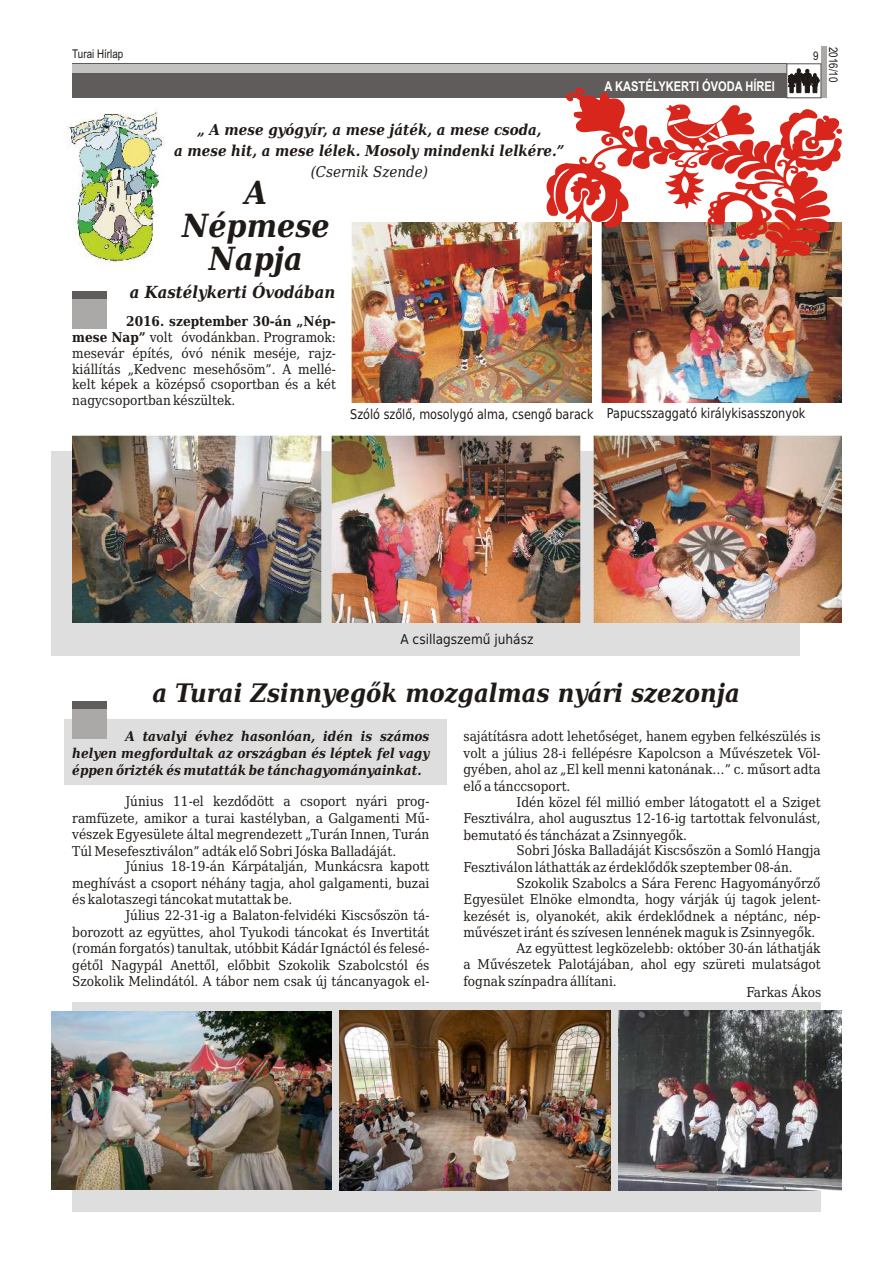
<style>
.page{position:relative;width:893px;height:1263px;background:#fff}
.page>*{position:absolute;margin:0;border:0;box-sizing:border-box;transform-origin:0 0}
.t1{font:italic 700 31.95px/33px "DejaVu Serif Condensed";color:#1f1a17;text-align:center}
.t2{font:italic 700 25.5px "DejaVu Serif Condensed";color:#1f1a17}
.t3{font:italic 700 16.65px "DejaVu Serif Condensed";color:#1f1a17}
.t4{font:italic 700 15px/20.7px "DejaVu Serif Condensed";color:#1f1a17;text-align:center}
.t5{font:italic 15px "DejaVu Serif Condensed";color:#1f1a17}
.t6{font:13.5px/15.8px "DejaVu Serif Condensed";color:#1f1a17;text-align:justify}
.t7{font:italic 700 13.5px "DejaVu Serif Condensed";color:#1f1a17}
.t8{font:13.5px "DejaVu Sans Condensed";color:#1f1a17;scale:.92 1}
.t9{font:700 13.5px "Arial Narrow";color:#fff}
.t10{font:13.5px "DejaVu Sans Condensed";color:#1f1a17}
.t11{font:12px "Arial Narrow";color:#1f1a17}
.s1{font-weight:700}
</style>
<div class="page">
<div style="left:72px;top:1002px;width:749px;height:210px;background:#dedede"></div>
<div style="left:64px;top:719px;width:382px;height:66px;background:#dedede"></div>
<img style="left:67px;top:112px;width:98px;height:155px">
<div style="left:72px;top:64px;width:715px;height:34px;background:#615c5c"></div>
<div style="left:72px;top:64px;width:715px;height:8px;background:#c2c2c2"></div>
<div style="left:821px;top:47px;width:6px;height:51px;background:#aba8a8"></div>
<div style="left:786px;top:63px;width:35px;height:35px;border:1px solid #615c5c"></div>
<div style="left:51px;top:451px;width:748px;height:205px;background:#dedede"></div>
<div style="left:72px;top:291px;width:34px;height:38px;background:#aba8a8"></div>
<div style="left:72px;top:291px;width:34px;height:8px;background:#615c5c"></div>
<img style="left:72px;top:436px;width:249px;height:186px">
<img style="left:602px;top:258px;width:240px;height:145px">
<img style="left:351px;top:223px;width:240px;height:180px">
<img style="left:593px;top:436px;width:249px;height:186px">
<img style="left:331px;top:436px;width:249px;height:186px">
<img style="left:547px;top:88px;width:295px;height:170px">
<img style="left:51px;top:1012px;width:280px;height:178px">
<img style="left:340px;top:1011px;width:270px;height:180px">
<img style="left:619px;top:1011px;width:223px;height:180px">
<div style="left:72px;top:701px;width:34px;height:38px;background:#aba8a8"></div>
<div style="left:72px;top:701px;width:34px;height:8px;background:#615c5c"></div>
<svg style="left:788px;top:68px;width:32px;height:25px"></svg>
<p class="t11" style="left:72px;top:49px;width:53px">Turai Hírlap</p>
<p class="t11" style="left:813px;top:51px;width:7px">9</p>
<p class="t11" style="left:838px;top:47px;width:37px;rotate:90deg">2016/10</p>
<p class="t9" style="left:605px;top:82px;width:172px">A KASTÉLYKERTI ÓVODA HÍREI</p>
<p class="t4" style="left:174px;top:121px;width:392px">„ A mese gyógyír, a mese játék, a mese csoda,<br>a mese hit, a mese lélek. Mosoly mindenki lelkére.”</p>
<p class="t5" style="left:311px;top:165px;width:119px">(Csernik Szende)</p>
<h1 class="t1" style="left:182px;top:179px;width:149px">A<br>Népmese<br>Napja</h1>
<p class="t3" style="left:130px;top:286px;width:207px">a Kastélykerti Óvodában</p>
<p class="t6" style="left:72px;top:315px;width:265px;text-indent:54px"><span class="s1">2016. szeptember 30-án „Nép&shy;mese Nap”</span> volt óvodánkban. Programok: mesevár építés, óvó nénik meséje, rajz&shy;kiállítás „Kedvenc mesehősöm”. A mellé&shy;kelt képek a középső csoportban és a két nagycsoportban készültek.</p>
<p class="t8" style="left:350px;top:409px;width:496px">Szóló szőlő, mosolygó alma, csengő barack Papucsszaggató királykisasszonyok</p>
<p class="t10" style="left:400px;top:634px;width:134px">A csillagszemű juhász</p>
<h2 class="t2" style="left:152px;top:682px;width:589px">a Turai Zsinnyegők mozgalmas nyári szezonja</h2>
<p class="t7" style="left:125px;top:731px;width:306px">A tavalyi évhez hasonlóan, idén is számos</p>
<p class="t6" style="left:463px;top:730px;width:359px">sajátításra adott lehetőséget, hanem egyben felkészülés is</p>
<p class="t7" style="left:72px;top:748px;width:359px">helyen megfordultak az országban és léptek fel vagy</p>
<p class="t6" style="left:463px;top:746px;width:359px">volt a július 28-i fellépésre Kapolcson a Művészetek Völ-</p>
<p class="t7" style="left:72px;top:764px;width:351px">éppen őrizték és mutatták be tánchagyományainkat.</p>
<p class="t6" style="left:463px;top:762px;width:359px;line-height:16.5px">gyében, ahol az „El kell menni katonának…” c. műsort adta elő a tánccsoport.</p>
<p class="t6" style="left:125px;top:795px;width:306px">Június 11-el kezdődött a csoport nyári prog-</p>
<p class="t6" style="left:517px;top:795px;width:306px">Idén közel fél millió ember látogatott el a Sziget</p>
<p class="t6" style="left:72px;top:811px;width:359px">ramfüzete, amikor a turai kastélyban, a Galgamenti Mű-</p>
<p class="t6" style="left:463px;top:812px;width:359px">Fesztiválra, ahol augusztus 12-16-ig tartottak felvonulást,</p>
<p class="t6" style="left:72px;top:828px;width:359px">vészek Egyesülete által megrendezett „Turán Innen, Turán</p>
<p class="t6" style="left:463px;top:828px;width:225px">bemutató és táncházat a Zsinnyegők.</p>
<p class="t6" style="left:72px;top:844px;width:325px">Túl Mesefesztiválon” adták elő Sobri Jóska Balladáját.</p>
<p class="t6" style="left:517px;top:844px;width:306px">Sobri Jóska Balladáját Kiscsőszön a Somló Hangja</p>
<p class="t6" style="left:125px;top:860px;width:306px">Június 18-19-án Kárpátalján, Munkácsra kapott</p>
<p class="t6" style="left:463px;top:860px;width:331px">Fesztiválon láthatták az érdeklődők szeptember 08-án.</p>
<p class="t6" style="left:72px;top:876px;width:359px">meghívást a csoport néhány tagja, ahol galgamenti, buzai</p>
<p class="t6" style="left:517px;top:876px;width:305px">Szokolik Szabolcs a Sára Ferenc Hagyományőrző</p>
<p class="t6" style="left:72px;top:893px;width:222px">és kalotaszegi táncokat mutattak be.</p>
<p class="t6" style="left:463px;top:892px;width:359px">Egyesület Elnöke elmondta, hogy várják új tagok jelent-</p>
<p class="t6" style="left:125px;top:909px;width:306px">Július 22-31-ig a Balaton-felvidéki Kiscsőszön tá-</p>
<p class="t6" style="left:463px;top:909px;width:359px">kezését is, olyanokét, akik érdeklődnek a néptánc, nép-</p>
<p class="t6" style="left:72px;top:925px;width:359px">borozott az együttes, ahol Tyukodi táncokat és Invertitát</p>
<p class="t6" style="left:463px;top:925px;width:353px">művészet iránt és szívesen lennének maguk is Zsinnyegők.</p>
<p class="t6" style="left:72px;top:942px;width:359px">(román forgatós) tanultak, utóbbit Kádár Ignáctól és felesé-</p>
<p class="t6" style="left:517px;top:941px;width:306px">Az együttest legközelebb: október 30-án láthatják</p>
<p class="t6" style="left:72px;top:958px;width:359px">gétől Nagypál Anettől, előbbit Szokolik Szabolcstól és</p>
<p class="t6" style="left:463px;top:958px;width:359px">a Művészetek Palotájában, ahol egy szüreti mulatságot</p>
<p class="t6" style="left:72px;top:975px;width:359px">Szokolik Melindától. A tábor nem csak új táncanyagok el-</p>
<p class="t6" style="left:463px;top:974px;width:155px">fognak színpadra állítani.</p>
<p class="t6" style="left:746px;top:985px;width:76px">Farkas Ákos</p>
</div>
